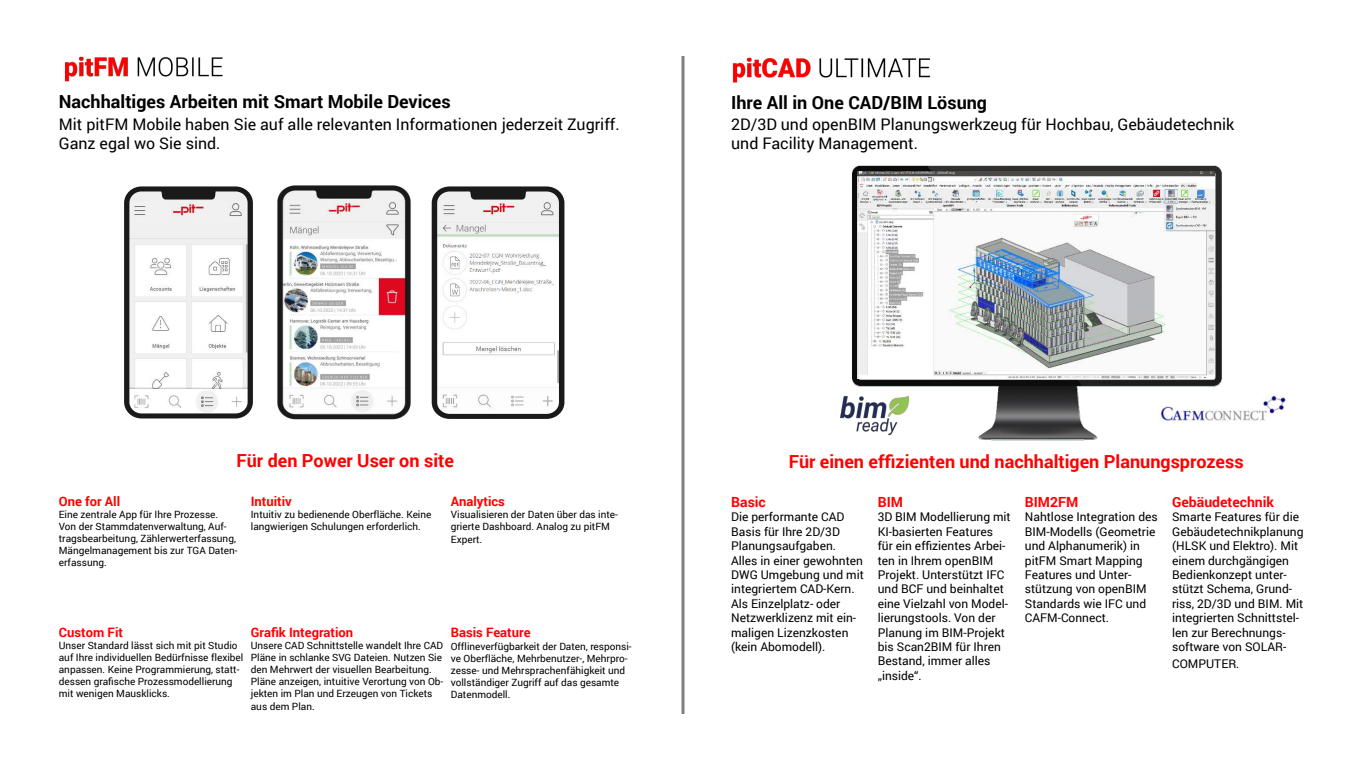
<style>
.page{position:relative;width:1366px;height:768px;background:#fff}
.page>*{position:absolute;margin:0;border:0;box-sizing:border-box;transform-origin:0 0}
.t1{font:700 18px "Roboto";color:#f00}
.t2{font:700 18px "Roboto";color:#000}
.t3{font:16px/19.2px "Roboto";color:#000}
.t4{font:700 14px "Roboto";color:#f00}
.t5{font:700 13px "Roboto";color:#f00}
.t6{font:12px/14.4px "Roboto";color:#000}
.t7{font:10px/12px "Roboto";color:#000}
</style>
<div class="page">
<hr style="left:682px;top:56px;width:3px;height:658px;background:#808080">
<img style="left:65px;top:56px;width:158px;height:26px">
<img style="left:277px;top:186px;width:134px;height:234px">
<svg style="left:432px;top:186px;width:132px;height:233px"></svg>
<svg style="left:124px;top:186px;width:129px;height:232px"></svg>
<img style="left:732px;top:57px;width:199px;height:26px">
<img style="left:852px;top:165px;width:370px;height:276px">
<div style="left:930px;top:389px;width:55px;height:35px;background:#fff"></div>
<div style="left:1093px;top:389px;width:98px;height:35px;background:#fff"></div>
<img style="left:840px;top:394px;width:69px;height:42px">
<img style="left:1158px;top:394px;width:130px;height:29px">
<img style="left:858px;top:171px;width:357px;height:208px">
<svg style="left:1197px;top:191px;width:6px;height:6px"></svg>
<h1 class="t2" style="left:59px;top:95px;width:393px">Nachhaltiges Arbeiten mit Smart Mobile Devices</h1>
<h2 class="t3" style="left:59px;top:114px;width:562px">Mit pitFM Mobile haben Sie auf alle relevanten Informationen jederzeit Zugriff.<br>Ganz egal wo Sie sind.</h2>
<h1 class="t2" style="left:731px;top:95px;width:257px">Ihre All in One CAD/BIM Lösung</h1>
<h2 class="t3" style="left:731px;top:114px;width:505px">2D/3D und openBIM Planungswerkzeug für Hochbau, Gebäudetechnik und Facility Management.</h2>
<h1 class="t1" style="left:237px;top:453px;width:219px">Für den Power User on site</h1>
<h3 class="t5" style="left:59px;top:496px;width:63px">One for All</h3>
<p class="t7" style="left:59px;top:508px;width:180px">Eine zentrale App für Ihre Prozesse.<br>Von der Stammdatenverwaltung, Auf&shy;tragsbearbeitung, Zählerwerterfassung, Mängelmanagement bis zur TGA Daten&shy;erfassung.</p>
<h3 class="t5" style="left:251px;top:496px;width:43px">Intuitiv</h3>
<p class="t7" style="left:251px;top:508px;width:182px;line-height:12.4px">Intuitiv zu bedienende Ober昀氀äche. Keine langwierigen Schulungen erforderlich.</p>
<h3 class="t5" style="left:451px;top:496px;width:56px">Analytics</h3>
<p class="t7" style="left:451px;top:508px;width:169px;line-height:12.4px">Visualisieren der Daten über das inte&shy;grierte Dashboard. Analog zu pitFM<br>Expert.</p>
<h3 class="t5" style="left:251px;top:623px;width:104px">Gra昀椀k Integration</h3>
<p class="t7" style="left:251px;top:639px;width:194px">Unsere CAD Schnittstelle wandelt Ihre CAD Pläne in schlanke SVG Dateien. Nutzen Sie den Mehrwert der visuellen Bearbeitung.<br>Pläne anzeigen, intuitive Verortung von Ob&shy;jekten im Plan und Erzeugen von Tickets aus dem Plan.</p>
<h3 class="t5" style="left:451px;top:627px;width:81px">Basis Feature</h3>
<p class="t7" style="left:451px;top:640px;width:182px">O昀툀ineverfügbarkeit der Daten, responsi&shy;ve Ober昀氀äche, Mehrbenutzer-, Mehrpro&shy;zesse- und Mehrsprachenfähigkeit und vollständiger Zugriff auf das gesamte Datenmodell.</p>
<h3 class="t5" style="left:59px;top:627px;width:66px">Custom Fit</h3>
<p class="t7" style="left:59px;top:640px;width:186px">Unser Standard lässt sich mit pit Studio auf Ihre individuellen Bedürfnisse 昀氀exibel anpassen. Keine Programmierung, statt&shy;dessen gra昀椀sche Prozessmodellierung mit wenigen Mausklicks.</p>
<h1 class="t1" style="left:789px;top:448px;width:456px">Für einen e昀케zienten und nachhaltigen Planungsprozess</h1>
<h3 class="t4" style="left:731px;top:496px;width:36px">Basic</h3>
<p class="t6" style="left:731px;top:509px;width:134px">Die performante CAD<br>Basis für Ihre 2D/3D<br>Planungsaufgaben.<br>Alles in einer gewohnten<br>DWG Umgebung und mit integriertem CAD-Kern.<br>Als Einzelplatz- oder<br>Netzwerklizenz mit ein&shy;maligen Lizenzkosten (kein Abomodell).</p>
<h3 class="t4" style="left:878px;top:496px;width:27px">BIM</h3>
<p class="t6" style="left:878px;top:509px;width:134px">3D BIM Modellierung mit<br>KI-basierten Features für ein e昀케zientes Arbei&shy;ten in Ihrem openBIM<br>Projekt. Unterstützt IFC und BCF und beinhaltet eine Vielzahl von Model&shy;lierungstools. Von der<br>Planung im BIM-Projekt bis Scan2BIM für Ihren<br>Bestand, immer alles „inside“.</p>
<h3 class="t4" style="left:1025px;top:496px;width:55px">BIM2FM</h3>
<p class="t6" style="left:1025px;top:509px;width:134px">Nahtlose Integration des<br>BIM-Modells (Geometrie und Alphanumerik) in pitFM Smart Mapping<br>Features und Unter&shy;stützung von openBIM<br>Standards wie IFC und<br>CAFM-Connect.</p>
<h3 class="t4" style="left:1172px;top:496px;width:103px">Gebäudetechnik</h3>
<p class="t6" style="left:1172px;top:509px;width:133px">Smarte Features für die<br>Gebäudetechnikplanung (HLSK und Elektro). Mit einem durchgängigen<br>Bedienkonzept unter&shy;stützt Schema, Grund&shy;riss, 2D/3D und BIM. Mit integrierten Schnittstel&shy;len zur Berechnungs&shy;software von SOLAR-</p>
<p class="t6" style="left:1172px;top:656px;width:69px">COMPUTER.</p>
</div>
